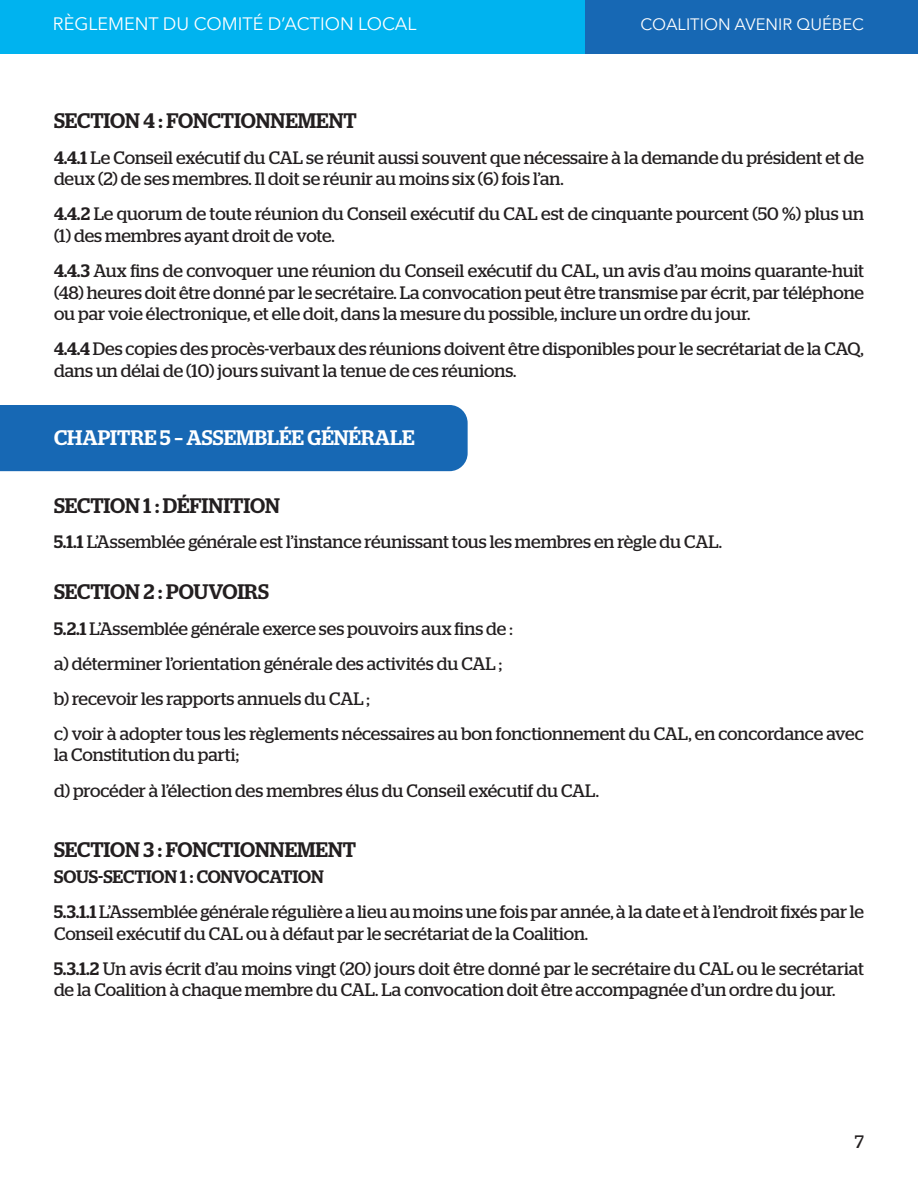
<style>
.page{position:relative;width:918px;height:1188px;background:#fff}
.page>*{position:absolute;margin:0;border:0;box-sizing:border-box;transform-origin:0 0}
.t1{font:500 21px "Stag";color:#231f20}
.t2{font:500 21px "Stag";color:#fff}
.t3{font:18px/21.6px "Stag";color:#231f20}
.t4{font:18px "Avenir Next";color:#fff}
.t5{font:500 18px "Stag";letter-spacing:-.01em;color:#231f20}
.t6{font:16.5px "Avenir Next";color:#fff}
.s1{font-weight:500}
</style>
<div class="page">
<div style="left:0;top:0;width:585px;height:54px;background:#00b3ef"></div>
<div style="left:585px;top:0;width:333px;height:54px;background:#1768b4"></div>
<div style="left:0;top:405px;width:468px;height:66px;background:#1768b4"></div>
<p class="t4" style="left:53px;top:9px;width:365px">RÈGLEMENT DU COMITÉ D’ACTION LOCAL</p>
<p class="t6" style="left:641px;top:10px;width:225px">COALITION AVENIR QUÉBEC</p>
<p class="t1" style="left:54px;top:109px;width:304px">SECTION 4 : FONCTIONNEMENT</p>
<p class="t3" style="left:54px;top:146px;width:811px"><span class="s1">4.4.1</span> Le Conseil exécutif du CAL se réunit aussi souvent que nécessaire à la demande du président et de deux (2) de ses membres. Il doit se réunir au moins six (6) fois l’an.</p>
<p class="t3" style="left:54px;top:203px;width:812px"><span class="s1">4.4.2</span> Le quorum de toute réunion du Conseil exécutif du CAL est de cinquante pourcent (50 %) plus un (1) des membres ayant droit de vote.</p>
<p class="t3" style="left:54px;top:260px;width:812px;text-align:justify"><span class="s1">4.4.3</span> Aux fins de convoquer une réunion du Conseil exécutif du CAL, un avis d’au moins quarante-huit (48) heures doit être donné par le secrétaire. La convocation peut être transmise par écrit, par téléphone ou par voie électronique, et elle doit, dans la mesure du possible, inclure un ordre du jour.</p>
<p class="t3" style="left:54px;top:338px;width:811px"><span class="s1">4.4.4</span> Des copies des procès-verbaux des réunions doivent être disponibles pour le secrétariat de la CAQ, dans un délai de (10) jours suivant la tenue de ces réunions.</p>
<p class="t2" style="left:54px;top:425px;width:362px">CHAPITRE 5 – ASSEMBLÉE GÉNÉRALE</p>
<p class="t1" style="left:54px;top:493px;width:227px">SECTION 1 : DÉFINITION</p>
<p class="t3" style="left:54px;top:531px;width:670px"><span class="s1">5.1.1</span> L’Assemblée générale est l’instance réunissant tous les membres en règle du CAL.</p>
<p class="t1" style="left:54px;top:580px;width:217px">SECTION 2 : POUVOIRS</p>
<p class="t3" style="left:54px;top:617px;width:460px"><span class="s1">5.2.1</span> L’Assemblée générale exerce ses pouvoirs aux fins de :</p>
<p class="t3" style="left:54px;top:652px;width:450px">a) déterminer l’orientation générale des activités du CAL ;</p>
<p class="t3" style="left:54px;top:687px;width:317px">b) recevoir les rapports annuels du CAL ;</p>
<p class="t3" style="left:54px;top:723px;width:811px">c) voir à adopter tous les règlements nécessaires au bon fonctionnement du CAL, en concordance avec la Constitution du parti;</p>
<p class="t3" style="left:54px;top:779px;width:546px">d) procéder à l’élection des membres élus du Conseil exécutif du CAL.</p>
<p class="t1" style="left:54px;top:837px;width:304px">SECTION 3 : FONCTIONNEMENT</p>
<p class="t5" style="left:54px;top:866px;width:271px">SOUS-SECTION 1 : CONVOCATION</p>
<p class="t3" style="left:54px;top:901px;width:812px"><span class="s1">5.3.1.1</span> L’Assemblée générale régulière a lieu au moins une fois par année, à la date et à l’endroit fixés par le<br>Conseil exécutif du CAL ou à défaut par le secrétariat de la Coalition.</p>
<p class="t3" style="left:54px;top:958px;width:811px"><span class="s1">5.3.1.2</span> Un avis écrit d’au moins vingt (20) jours doit être donné par le secrétaire du CAL ou le secrétariat de la Coalition à chaque membre du CAL. La convocation doit être accompagnée d’un ordre du jour.</p>
<p class="t3" style="left:855px;top:1131px;width:11px">7</p>
</div>
